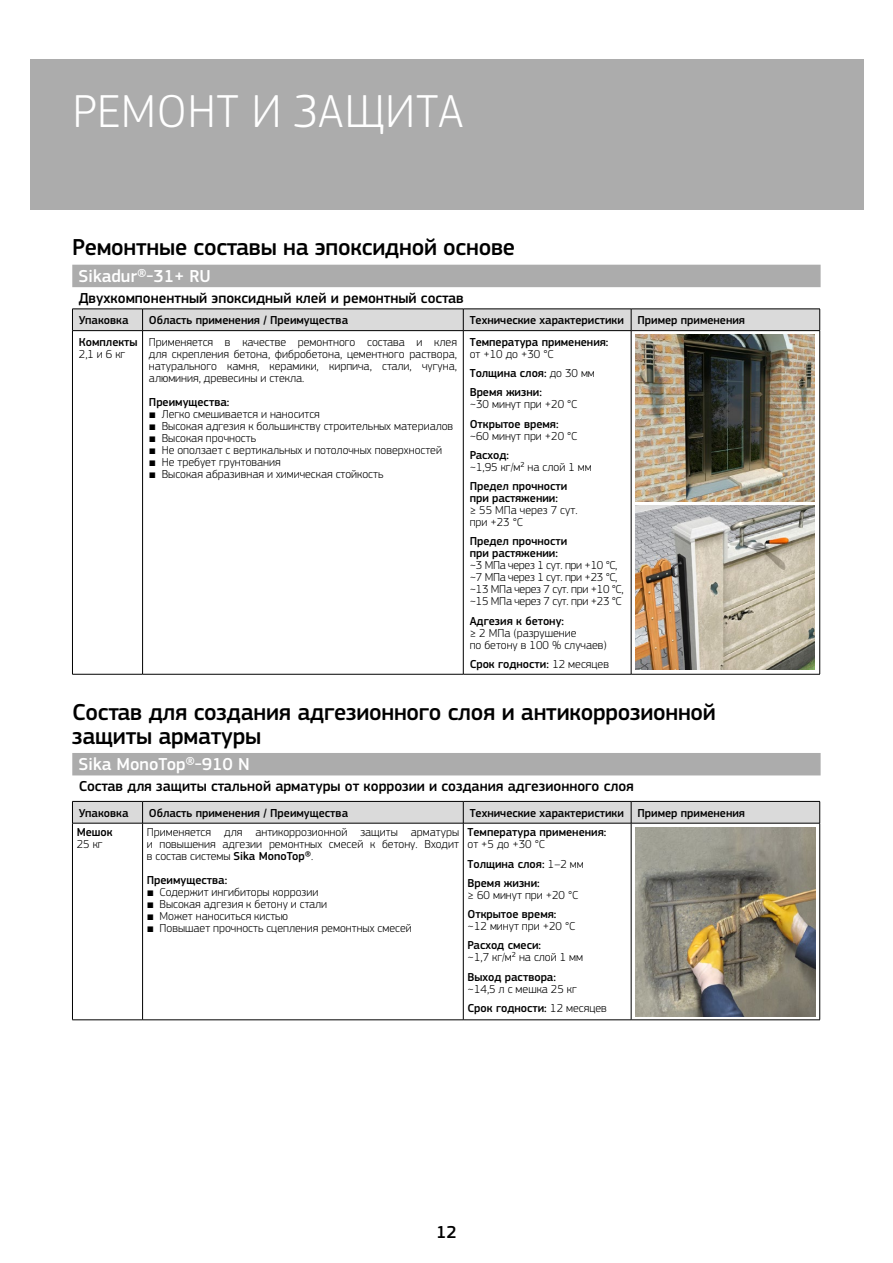
<style>
.page{position:relative;width:893px;height:1263px;background:#fff}
.page>*{position:absolute;margin:0;border:0;box-sizing:border-box;transform-origin:0 0}
.t1{font:300 48px "PF Square Sans Pro";letter-spacing:.02em;color:#fff}
.t2{font:500 24px/24px "PF Square Sans Pro";letter-spacing:-.01em;color:#000}
.t3{font:500 18px "PF Square Sans Pro";color:#fff}
.t4{font:500 18px "PF Square Sans Pro";color:#000}
.t5{font:500 15px "PF Square Sans Pro";color:#000}
.t6{font:300 12px/12px "PF Square Sans Pro";color:#000}
.t7{font:500 12px/19.2px "PF Square Sans Pro";color:#000}
.t8{font:300 12px/12px "PF Square Sans Pro";letter-spacing:-.025em;color:#000}
.s1{font-family:"Arial";font-weight:400}
.s2{font-weight:300}
.s3{font-weight:500}
</style>
<div class="page">
<div style="left:30px;top:60px;width:833px;height:150px;background:#acacac"></div>
<div style="left:72px;top:265px;width:749px;height:22px;background:#acacac"></div>
<div style="left:72px;top:753px;width:749px;height:22px;background:#acacac"></div>
<div style="left:72px;top:309px;width:748px;height:21px;background:#dadada"></div>
<hr style="left:72px;top:330px;width:71px;height:1px;background:#000">
<hr style="left:72px;top:331px;width:1px;height:343px;background:#000">
<hr style="left:143px;top:330px;width:320px;height:1px;background:#000">
<hr style="left:142px;top:331px;width:1px;height:343px;background:#000">
<hr style="left:463px;top:330px;width:168px;height:1px;background:#000">
<hr style="left:463px;top:331px;width:1px;height:343px;background:#000">
<hr style="left:631px;top:330px;width:189px;height:1px;background:#000">
<hr style="left:631px;top:331px;width:1px;height:343px;background:#000">
<hr style="left:819px;top:331px;width:1px;height:343px;background:#000">
<hr style="left:72px;top:674px;width:71px;height:1px;background:#000">
<hr style="left:143px;top:674px;width:320px;height:1px;background:#000">
<hr style="left:463px;top:674px;width:168px;height:1px;background:#000">
<hr style="left:631px;top:674px;width:189px;height:1px;background:#000">
<img style="left:635px;top:335px;width:180px;height:166px">
<img style="left:635px;top:505px;width:180px;height:165px">
<svg style="left:72px;top:801px;width:748px;height:22px;background:#ccc"></svg>
<hr style="left:72px;top:823px;width:71px;height:1px;background:#000">
<hr style="left:72px;top:823px;width:1px;height:197px;background:#000">
<hr style="left:143px;top:823px;width:320px;height:1px;background:#000">
<hr style="left:142px;top:823px;width:1px;height:197px;background:#000">
<hr style="left:463px;top:823px;width:168px;height:1px;background:#000">
<hr style="left:463px;top:823px;width:1px;height:197px;background:#000">
<hr style="left:631px;top:823px;width:189px;height:1px;background:#000">
<hr style="left:631px;top:823px;width:1px;height:197px;background:#000">
<hr style="left:819px;top:823px;width:1px;height:197px;background:#000">
<hr style="left:72px;top:1019px;width:71px;height:1px;background:#000">
<hr style="left:143px;top:1019px;width:320px;height:1px;background:#000">
<hr style="left:463px;top:1019px;width:168px;height:1px;background:#000">
<hr style="left:631px;top:1019px;width:189px;height:1px;background:#000">
<img style="left:635px;top:827px;width:181px;height:190px">
<h1 class="t1" style="left:73px;top:84px;width:392px">РЕМОНТ И ЗАЩИТА</h1>
<h2 class="t2" style="left:72px;top:236px;width:444px">Ремонтные составы на эпоксидной основе</h2>
<h3 class="t3" style="left:79px;top:265px;width:134px">Sikadur®-31+ RU</h3>
<p class="t5" style="left:79px;top:289px;width:387px">Двухкомпонентный эпоксидный клей и ремонтный состав</p>
<p class="t7" style="left:79px;top:311px;width:51px">Упаковка</p>
<p class="t7" style="left:149px;top:311px;width:201px">Область применения / Преимущества</p>
<p class="t7" style="left:470px;top:311px;width:277px">Технические характеристики Пример применения</p>
<p class="t7" style="left:79px;top:333px;width:60px">Комплекты</p>
<p class="t6" style="left:79px;top:348px;width:48px">2,1 и 6 кг</p>
<p class="t6" style="left:149px;top:336px;width:309px;text-align:justify">Применяется в качестве ремонтного состава и клея для скрепления бетона, фибробетона, цементного раствора, натурального камня, керамики, кирпича, стали, чугуна, алюминия, древесины и стекла.</p>
<p class="t7" style="left:149px;top:393px;width:82px">Преимущества:</p>
<p class="t6" style="left:149px;top:408px;width:172px"><span class="s1">■</span> Легко смешивается и наносится</p>
<p class="t6" style="left:149px;top:420px;width:306px"><span class="s1">■</span> Высокая адгезия к большинству строительных материалов</p>
<p class="t6" style="left:149px;top:432px;width:109px"><span class="s1">■</span> Высокая прочность</p>
<p class="t6" style="left:149px;top:444px;width:294px"><span class="s1">■</span> Не оползает с вертикальных и потолочных поверхностей</p>
<p class="t6" style="left:149px;top:456px;width:133px"><span class="s1">■</span> Не требует грунтования</p>
<p class="t6" style="left:149px;top:468px;width:236px"><span class="s1">■</span> Высокая абразивная и химическая стойкость</p>
<p class="t7" style="left:470px;top:333px;width:140px">Температура применения:</p>
<p class="t7" style="left:470px;top:345px;width:127px"><span class="s2">от +10 до +30 °C<br></span>Толщина слоя: <span class="s2">до 30 мм<br></span>Время жизни:</p>
<p class="t6" style="left:470px;top:398px;width:109px">~30 минут при +20 °С</p>
<p class="t7" style="left:470px;top:414px;width:90px">Открытое время:</p>
<p class="t6" style="left:470px;top:430px;width:109px">~60 минут при +20 °С</p>
<p class="t7" style="left:470px;top:446px;width:41px">Расход:</p>
<p class="t6" style="left:470px;top:461px;width:124px">~1,95 кг/м² на слой 1 мм</p>
<p class="t7" style="left:470px;top:480px;width:99px;line-height:12px">Предел прочности при растяжении:</p>
<p class="t6" style="left:470px;top:504px;width:109px">≥ 55 МПа через 7 сут. при +23 °С</p>
<p class="t7" style="left:470px;top:536px;width:99px;line-height:12px">Предел прочности при растяжении:</p>
<p class="t8" style="left:470px;top:559px;width:155px">~3 МПа через 1 сут. при +10 °С, ~7 МПа через 1 сут. при +23 °С, ~13 МПа через 7 сут. при +10 °С, ~15 МПа через 7 сут. при +23 °С</p>
<p class="t7" style="left:470px;top:611px;width:96px">Адгезия к бетону:</p>
<p class="t6" style="left:470px;top:627px;width:139px">≥ 2 МПа (разрушение<br>по бетону в 100 % случаев)</p>
<p class="t7" style="left:470px;top:654px;width:141px">Срок годности: <span class="s2">12 месяцев</span></p>
<h2 class="t2" style="left:72px;top:700px;width:645px">Состав для создания адгезионного слоя и антикоррозионной защиты арматуры</h2>
<h3 class="t3" style="left:79px;top:754px;width:172px">Sika MonoTop®-910 N</h3>
<p class="t5" style="left:79px;top:777px;width:557px">Состав для защиты стальной арматуры от коррозии и создания адгезионного слоя</p>
<p class="t7" style="left:79px;top:803px;width:51px">Упаковка</p>
<p class="t7" style="left:149px;top:803px;width:201px">Область применения / Преимущества</p>
<p class="t7" style="left:470px;top:803px;width:277px">Технические характеристики Пример применения</p>
<p class="t7" style="left:77px;top:823px;width:37px">Мешок</p>
<p class="t6" style="left:77px;top:838px;width:27px">25 кг</p>
<p class="t6" style="left:147px;top:826px;width:314px;text-align:justify">Применяется для антикоррозионной защиты арматуры и повышения адгезии ремонтных смесей к бетону. Входит в состав системы <span class="s3">Sika MonoTop®</span>.</p>
<p class="t7" style="left:147px;top:871px;width:82px">Преимущества:</p>
<p class="t6" style="left:147px;top:886px;width:173px"><span class="s1">■</span> Содержит ингибиторы коррозии</p>
<p class="t6" style="left:147px;top:898px;width:182px"><span class="s1">■</span> Высокая адгезия к бетону и стали</p>
<p class="t6" style="left:147px;top:910px;width:143px"><span class="s1">■</span> Может наноситься кистью</p>
<p class="t6" style="left:147px;top:922px;width:266px"><span class="s1">■</span> Повышает прочность сцепления ремонтных смесей</p>
<p class="t7" style="left:468px;top:823px;width:140px">Температура применения:</p>
<p class="t7" style="left:468px;top:835px;width:118px"><span class="s2">от +5 до +30 °C<br></span>Толщина слоя: <span class="s2">1–2 мм<br></span>Время жизни:</p>
<p class="t6" style="left:468px;top:889px;width:112px">≥ 60 минут при +20 °С</p>
<p class="t7" style="left:468px;top:905px;width:90px">Открытое время:</p>
<p class="t6" style="left:468px;top:920px;width:109px">~12 минут при +20 °С</p>
<p class="t7" style="left:468px;top:936px;width:75px">Расход смеси:</p>
<p class="t6" style="left:468px;top:951px;width:117px">~1,7 кг/м² на слой 1 мм</p>
<p class="t7" style="left:468px;top:967px;width:90px">Выход раствора:</p>
<p class="t6" style="left:468px;top:979px;width:141px;line-height:19.2px">~14,5 л с мешка 25 кг<br><span class="s3">Срок годности:</span> 12 месяцев</p>
<h3 class="t4" style="left:436px;top:1221px;width:22px">12</h3>
</div>
